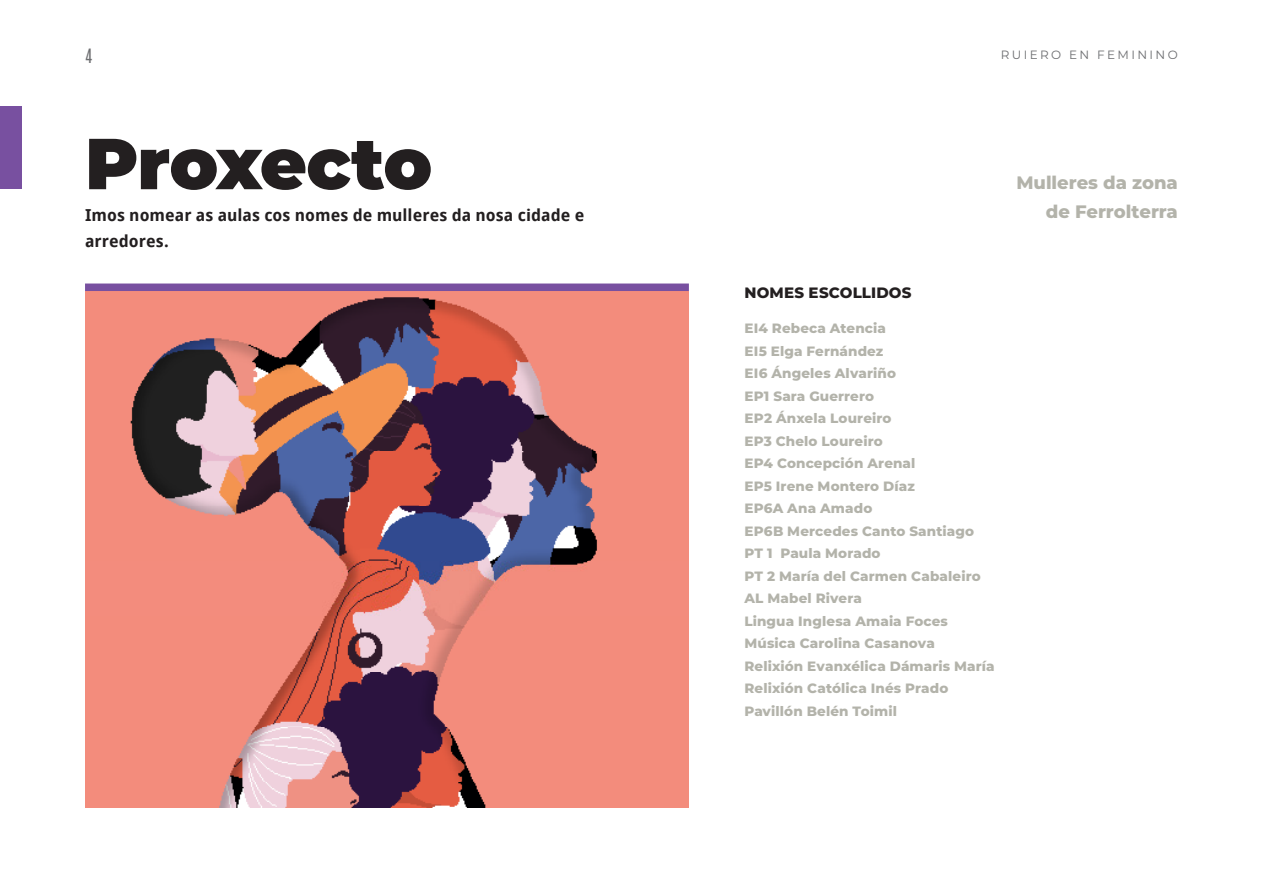
<style>
.page{position:relative;width:1263px;height:893px;background:#fff}
.page>*{position:absolute;margin:0;border:0;box-sizing:border-box;transform-origin:0 0}
.Title_Level_01_48pts{font:900 72px "Montserrat";letter-spacing:-.015em;color:#231f20}
.Bold_03{font:800 18px/28.5px "Montserrat";color:#b3b3aa;text-align:right}
.Sub_Level_01{font:700 16.5px/25.5px "Droid Sans";letter-spacing:.005em;color:#231f20}
.t1{font:16.5px "Antonio";color:#6c6d70}
.Bold_01_B{font:800 15px "Montserrat";letter-spacing:.015em;color:#231f20}
.Bold_04{font:800 13.5px/22.5px "Montserrat";letter-spacing:.01em;color:#b3b3aa}
.t2{font:12px "Montserrat";letter-spacing:.2em;color:#6c6d70}
</style>
<div class="page">
<img style="left:85px;top:291px;width:604px;height:517px">
<div style="left:0;top:106px;width:21px;height:83px;background:#7850a0"></div>
<div style="left:85px;top:283px;width:604px;height:8px;background:#7850a0"></div>
<p class="t1" style="left:85px;top:43px;width:9px">4</p>
<p class="t2" style="left:1001px;top:46px;width:179px">RUIERO EN FEMININO</p>
<p class="Title_Level_01_48pts" style="left:85px;top:110px;width:349px">Proxecto</p>
<p class="Sub_Level_01" style="left:85px;top:202px;width:501px">Imos nomear as aulas cos nomes de mulleres da nosa cidade e arredores.</p>
<p class="Bold_03" style="left:1016px;top:168px;width:163px">Mulleres da zona de Ferrolterra</p>
<p class="Bold_01_B" style="left:744px;top:282px;width:169px">NOMES ESCOLLIDOS</p>
<p class="Bold_04" style="left:744px;top:316px;width:252px">EI4 Rebeca Atencia<br>EI5 Elga Fernández<br>EI6 Ángeles Alvariño<br>EP1 Sara Guerrero<br>EP2 Ánxela Loureiro<br>EP3 Chelo Loureiro<br>EP4 Concepción Arenal<br>EP5 Irene Montero Díaz<br>EP6A Ana Amado<br>EP6B Mercedes Canto Santiago<br>PT 1 Paula Morado<br>PT 2 María del Carmen Cabaleiro<br>AL Mabel Rivera<br>Lingua Inglesa Amaia Foces<br>Música Carolina Casanova<br>Relixión Evanxélica Dámaris María<br>Relixión Católica Inés Prado<br>Pavillón Belén Toimil</p>
</div>
